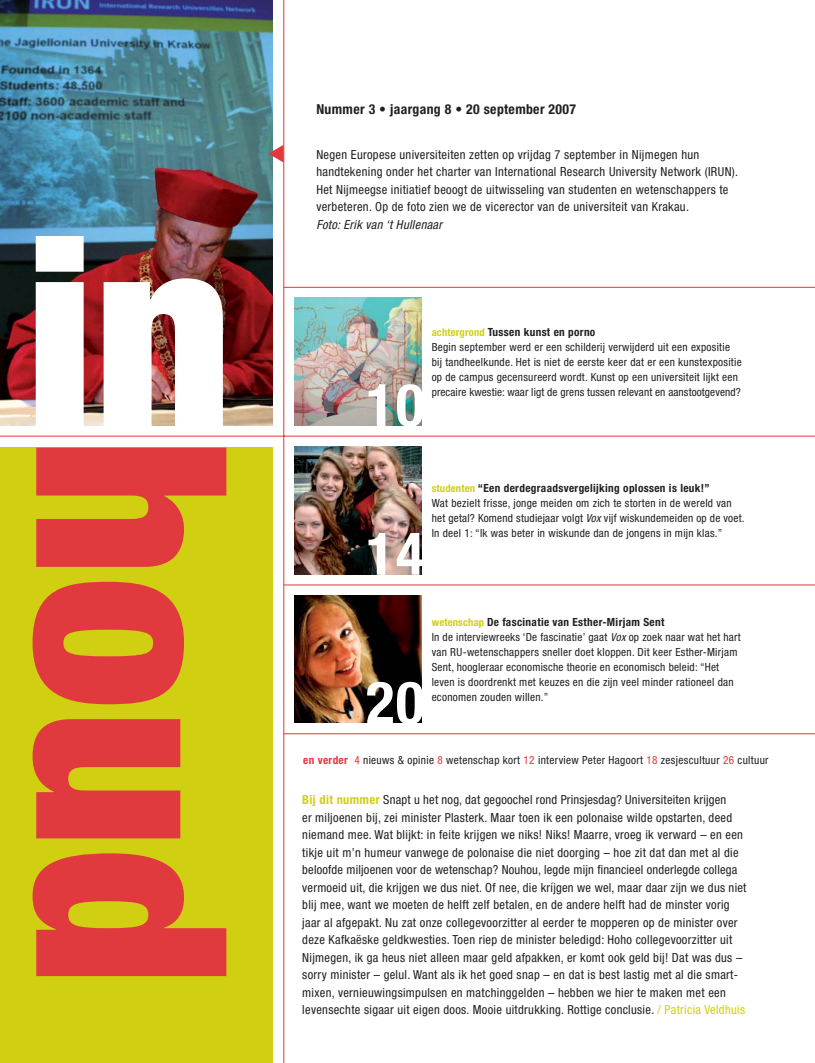
<style>
.page{position:relative;width:815px;height:1063px;background:#fff}
.page>*{position:absolute;margin:0;border:0;box-sizing:border-box;transform-origin:0 0}
.t1{font:900 condensed 266.25px "Helvetica Neue";color:#e0393e}
.t2{font:900 condensed 266.25px "Helvetica Neue";color:#fff}
.t3{font:700 condensed 59px "Helvetica Neue";color:#fff}
.t4{font:700 condensed 13.75px "Helvetica Neue";letter-spacing:.025em;color:#231f20}
.t5{font:condensed 12.5px/17.5px "Helvetica Neue";letter-spacing:.025em;color:#231f20}
.t6{font:condensed 11.25px/15px "Helvetica Neue";letter-spacing:.025em;color:#231f20}
.s1{font-style:italic}
.s2{font-weight:700;font-size:10.62px;color:#d1cf12}
.s3{font-weight:700}
.s4{font-weight:700;color:#e0393e}
.s5{color:#e0393e}
.s6{font-weight:700;color:#d1cf12}
.s7{color:#d1cf12}
</style>
<div class="page">
<img style="left:0;top:0;width:273px;height:425px">
<div style="left:0;top:448px;width:273px;height:615px;background:#d1cf12"></div>
<hr style="left:283px;top:0;width:1px;height:1063px;background:#e0393e">
<hr style="left:0;top:436px;width:815px;height:1px;background:#e0393e">
<img style="left:294px;top:298px;width:128px;height:127px">
<hr style="left:284px;top:287px;width:531px;height:1px;background:#e0393e">
<hr style="left:284px;top:585px;width:531px;height:1px;background:#e0393e">
<hr style="left:284px;top:733px;width:531px;height:1px;background:#e0393e">
<img style="left:294px;top:446px;width:128px;height:128px">
<img style="left:294px;top:595px;width:128px;height:128px">
<svg style="left:269px;top:144px;width:15px;height:18px"></svg>
<p class="t2" style="left:25px;top:236px;width:209px">in</p>
<p class="t1" style="left:226px;top:438px;width:550px;rotate:90deg">houd</p>
<p class="t4" style="left:316px;top:104px;width:261px">Nummer 3 • jaargang 8 • 20 september 2007</p>
<p class="t5" style="left:316px;top:147px;width:423px">Negen Europese universiteiten zetten op vrijdag 7 september in Nijmegen hun handtekening onder het charter van International Research University Network (IRUN).<br>Het Nijmeegse initiatief beoogt de uitwisseling van studenten en wetenschappers te verbeteren. Op de foto zien we de vicerector van de universiteit van Krakau.<br><span class="s1">Foto: Erik van ‘t Hullenaar</span></p>
<p class="t3" style="left:366px;top:384px;width:60px">10</p>
<p class="t6" style="left:432px;top:325px;width:311px"><span class="s2">achtergrond</span> <span class="s3">Tussen kunst en porno<br></span>Begin september werd er een schilderij verwijderd uit een expositie bij tandheelkunde. Het is niet de eerste keer dat er een kunstexpositie op de campus gecensureerd wordt. Kunst op een universiteit lijkt een precaire kwestie: waar ligt de grens tussen relevant en aanstootgevend?</p>
<p class="t3" style="left:366px;top:533px;width:60px">14</p>
<p class="t6" style="left:432px;top:482px;width:314px"><span class="s2">studenten</span> <span class="s3">“Een derdegraadsvergelijking oplossen is leuk!”<br></span>Wat bezielt frisse, jonge meiden om zich te storten in de wereld van het getal? Komend studiejaar volgt <span class="s1">Vox</span> vijf wiskundemeiden op de voet.<br>In deel 1: “Ik was beter in wiskunde dan de jongens in mijn klas.”</p>
<p class="t3" style="left:366px;top:682px;width:60px">20</p>
<p class="t6" style="left:432px;top:615px;width:310px"><span class="s2">wetenschap</span> <span class="s3">De fascinatie van Esther-Mirjam Sent<br></span>In de interviewreeks ‘De fascinatie’ gaat <span class="s1">Vox</span> op zoek naar wat het hart van RU-wetenschappers sneller doet kloppen. Dit keer Esther-Mirjam Sent, hoogleraar economische theorie en economisch beleid: “Het leven is doordrenkt met keuzes en die zijn veel minder rationeel dan economen zouden willen.”</p>
<p class="t6" style="left:303px;top:753px;width:467px"><span class="s4">en verder</span> <span class="s5">4</span> nieuws &amp; opinie <span class="s5">8</span> wetenschap kort <span class="s5">12</span> interview Peter Hagoort <span class="s5">18</span> zesjescultuur <span class="s5">26</span> cultuur</p>
<p class="t5" style="left:302px;top:792px;width:446px"><span class="s6">Bij dit nummer</span> Snapt u het nog, dat gegoochel rond Prinsjesdag? Universiteiten krijgen<br>er miljoenen bij, zei minister Plasterk. Maar toen ik een polonaise wilde opstarten, deed niemand mee. Wat blijkt: in feite krijgen we niks! Niks! Maarre, vroeg ik verward – en een tikje uit m’n humeur vanwege de polonaise die niet doorging – hoe zit dat dan met al die beloofde miljoenen voor de wetenschap? Nouhou, legde mijn financieel onderlegde collega vermoeid uit, die krijgen we dus niet. Of nee, die kríjgen we wel, maar daar zijn we dus niet blij mee, want we moeten de helft zelf betalen, en de andere helft had de minster vorig jaar al afgepakt. Nu zat onze collegevoorzitter al eerder te mopperen op de minister over deze Kafkaëske geldkwesties. Toen riep de minister beledigd: Hoho collegevoorzitter uit Nijmegen, ik ga heus niet alleen maar geld afpakken, er komt ook geld bij! Dat was dus – sorry minister – gelul. Want als ik het goed snap – en dat is best lastig met al die smart&shy;mixen, vernieuwingsimpulsen en matchinggelden – hebben we hier te maken met een levensechte sigaar uit eigen doos. Mooie uitdrukking. Rottige conclusie. <span class="s7">/ Patricia Veldhuis</span></p>
</div>
